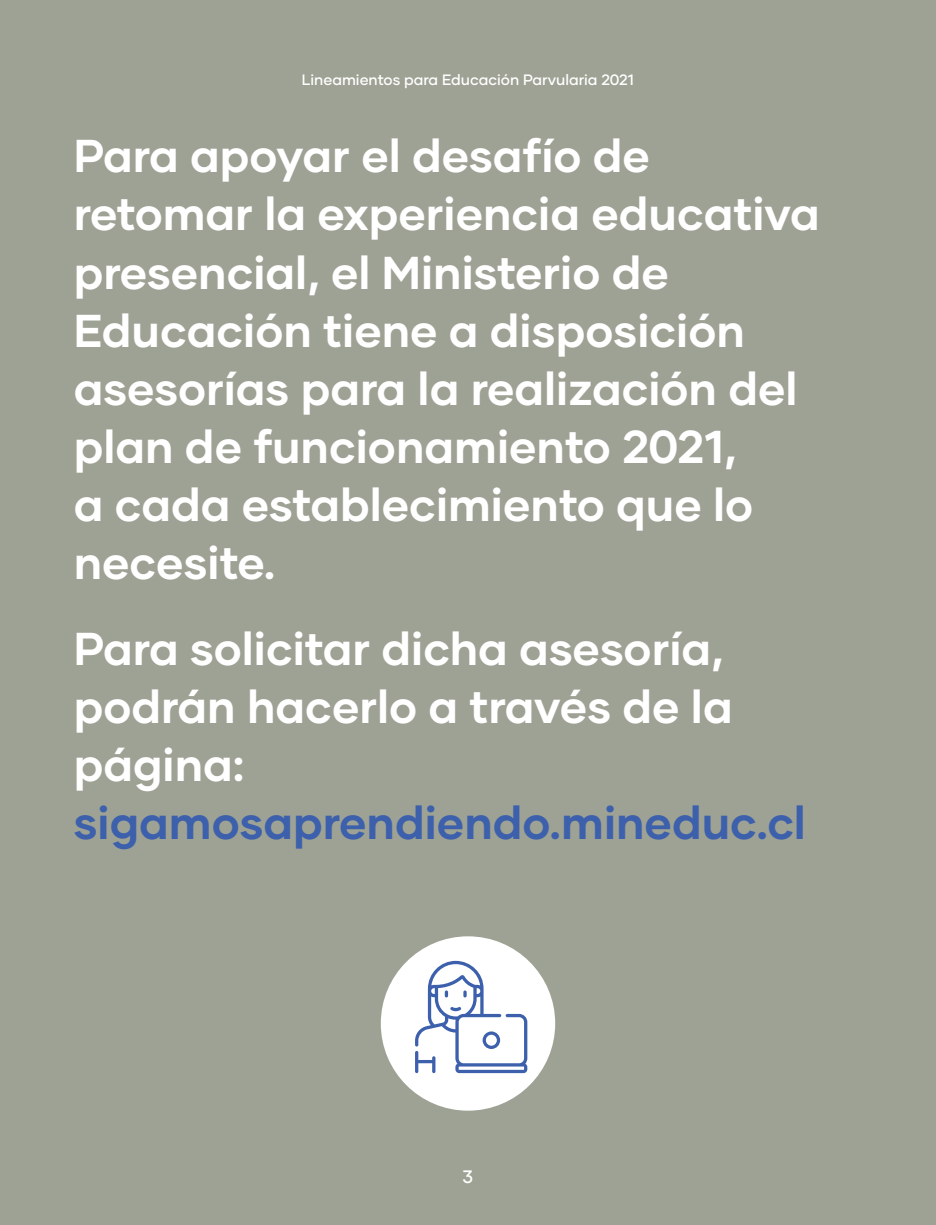
<style>
.page{position:relative;width:936px;height:1225px;background:#fff}
.page>*{position:absolute;margin:0;border:0;box-sizing:border-box;transform-origin:0 0}
.t1{font:700 46px/58px "Gilmer";color:#fff}
.t2{font:700 46px "Gilmer";color:#3d60ac}
.t3{font:500 18px "Gilmer";color:#fff}
.t4{font:500 15px "Gilmer";color:#fff}
</style>
<div class="page">
<div style="left:0;top:0;width:935px;height:1225px;background:#9ea294"></div>
<div style="left:381px;top:936px;width:174px;height:174px;background:#fff;border-radius:50%"></div>
<svg style="left:415px;top:961px;width:112px;height:112px"></svg>
<p class="t4" style="left:302px;top:70px;width:333px">Lineamientos para Educación Parvularia 2021</p>
<p class="t1" style="left:74px;top:127px;width:747px">Para apoyar el desafío de retomar la experiencia educativa presencial, el Ministerio de<br>Educación tiene a disposición asesorías para la realización del plan de funcionamiento 2021,<br>a cada establecimiento que lo necesite.</p>
<p class="t1" style="left:74px;top:619px;width:660px">Para solicitar dicha asesoría, podrán hacerlo a través de la página:</p>
<p class="t2" style="left:74px;top:794px;width:733px">sigamosaprendiendo.mineduc.cl</p>
<p class="t3" style="left:462px;top:1165px;width:12px">3</p>
</div>
